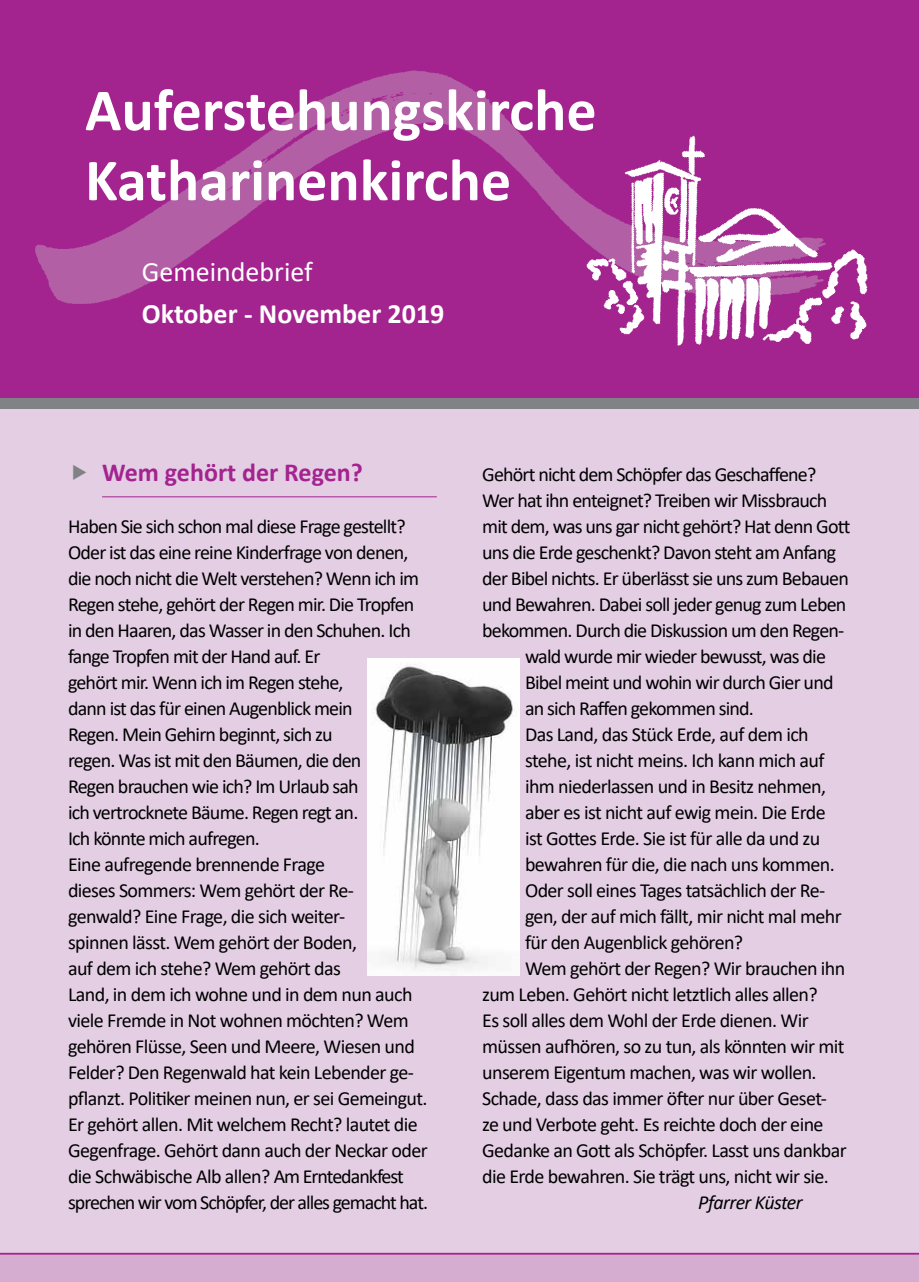
<style>
.page{position:relative;width:919px;height:1282px;background:#fff}
.page>*{position:absolute;margin:0;border:0;box-sizing:border-box;transform-origin:0 0}
.t1{font:700 60px/70px "Calibri";color:#fff}
.t2{font:700 28px "Calibri";color:#fff}
.t3{font:28px "Calibri";color:#fff}
.t4{font:700 26px "Calibri";letter-spacing:-.01em;color:#a3238f}
.t5{font:20px/26px "Calibri";letter-spacing:-.04em;color:#000}
.t6{font:italic 20px "Calibri";letter-spacing:-.03em;color:#000}
</style>
<div class="page">
<div style="left:0;top:406px;width:918px;height:845px;background:#e4cee4"></div>
<div style="left:0;top:1253px;width:918px;height:28px;background:#d5add1"></div>
<div style="left:0;top:397px;width:918px;height:11px;background:#808285"></div>
<hr style="left:0;top:1252px;width:918px;height:2px;background:#a3238f">
<div style="left:0;top:0;width:918px;height:397px;background:#a3238f"></div>
<img style="left:35px;top:70px;width:547px;height:234px">
<img style="left:582px;top:135px;width:286px;height:211px">
<hr style="left:102px;top:496px;width:335px;height:1px;background:#a3238f">
<img style="left:367px;top:658px;width:152px;height:316px">
<h1 class="t1" style="left:85px;top:74px;width:513px">Auferstehungskirche<br>Katharinenkirche</h1>
<h2 class="t3" style="left:142px;top:252px;width:172px">Gemeindebrief</h2>
<h2 class="t2" style="left:142px;top:294px;width:304px">Oktober - November 2019</h2>
<h3 class="t4" style="left:102px;top:453px;width:262px">Wem gehört der Regen?</h3>
<p class="t5" style="left:68px;top:512px;width:361px">Haben Sie sich schon mal diese Frage gestellt?<br>Oder ist das eine reine Kinderfrage von denen, die noch nicht die Welt verstehen? Wenn ich im Regen stehe, gehört der Regen mir. Die Tropfen in den Haaren, das Wasser in den Schuhen. Ich fange Tropfen mit der Hand auf. Er<br>gehört mir. Wenn ich im Regen stehe,<br>dann ist das für einen Augenblick mein<br>Regen. Mein Gehirn beginnt, sich zu<br>regen. Was ist mit den Bäumen, die den<br>Regen brauchen wie ich? Im Urlaub sah<br>ich vertrocknete Bäume. Regen regt an.<br>Ich könnte mich aufregen.<br>Eine aufregende brennende Frage<br>dieses Sommers: Wem gehört der Re&shy;genwald? Eine Frage, die sich weiter-<br>spinnen lässt. Wem gehört der Boden,<br>auf dem ich stehe? Wem gehört das<br>Land, in dem ich wohne und in dem nun auch viele Fremde in Not wohnen möchten? Wem gehören Flüsse, Seen und Meere, Wiesen und Felder? Den Regenwald hat kein Lebender ge&shy;pflanzt. Politiker meinen nun, er sei Gemeingut.<br>Er gehört allen. Mit welchem Recht? lautet die Gegenfrage. Gehört dann auch der Neckar oder die Schwäbische Alb allen? Am Erntedankfest sprechen wir vom Schöpfer, der alles gemacht hat.</p>
<p class="t5" style="left:482px;top:460px;width:335px">Gehört nicht dem Schöpfer das Geschaffene?</p>
<p class="t5" style="left:482px;top:486px;width:347px">Wer hat ihn enteignet? Treiben wir Missbrauch</p>
<p class="t5" style="left:482px;top:512px;width:370px">mit dem, was uns gar nicht gehört? Hat denn Gott</p>
<p class="t5" style="left:482px;top:538px;width:355px">uns die Erde geschenkt? Davon steht am Anfang</p>
<p class="t5" style="left:482px;top:564px;width:368px">der Bibel nichts. Er überlässt sie uns zum Bebauen</p>
<p class="t5" style="left:482px;top:590px;width:366px">und Bewahren. Dabei soll jeder genug zum Leben</p>
<p class="t5" style="left:482px;top:616px;width:364px">bekommen. Durch die Diskussion um den Regen-</p>
<p class="t5" style="left:525px;top:642px;width:302px">wald wurde mir wieder bewusst, was die</p>
<p class="t5" style="left:525px;top:668px;width:310px">Bibel meint und wohin wir durch Gier und</p>
<p class="t5" style="left:525px;top:694px;width:230px">an sich Raffen gekommen sind.</p>
<p class="t5" style="left:525px;top:720px;width:285px">Das Land, das Stück Erde, auf dem ich</p>
<p class="t5" style="left:525px;top:746px;width:301px">stehe, ist nicht meins. Ich kann mich auf</p>
<p class="t5" style="left:525px;top:772px;width:302px">ihm niederlassen und in Besitz nehmen,</p>
<p class="t5" style="left:525px;top:798px;width:302px">aber es ist nicht auf ewig mein. Die Erde</p>
<p class="t5" style="left:525px;top:824px;width:297px">ist Gottes Erde. Sie ist für alle da und zu</p>
<p class="t5" style="left:525px;top:850px;width:311px">bewahren für die, die nach uns kommen.</p>
<p class="t5" style="left:525px;top:876px;width:301px">Oder soll eines Tages tatsächlich der Re-</p>
<p class="t5" style="left:525px;top:902px;width:318px">gen, der auf mich fällt, mir nicht mal mehr</p>
<p class="t5" style="left:525px;top:928px;width:220px">für den Augenblick gehören?</p>
<p class="t5" style="left:525px;top:954px;width:322px">Wem gehört der Regen? Wir brauchen ihn</p>
<p class="t5" style="left:482px;top:980px;width:337px">zum Leben. Gehört nicht letztlich alles allen?</p>
<p class="t5" style="left:482px;top:1006px;width:328px">Es soll alles dem Wohl der Erde dienen. Wir</p>
<p class="t5" style="left:482px;top:1032px;width:364px">müssen aufhören, so zu tun, als könnten wir mit</p>
<p class="t5" style="left:482px;top:1058px;width:336px">unserem Eigentum machen, was wir wollen.</p>
<p class="t5" style="left:482px;top:1084px;width:346px">Schade, dass das immer öfter nur über Geset-</p>
<p class="t5" style="left:482px;top:1110px;width:343px">ze und Verbote geht. Es reichte doch der eine</p>
<p class="t5" style="left:482px;top:1136px;width:366px">Gedanke an Gott als Schöpfer. Lasst uns dankbar</p>
<p class="t5" style="left:482px;top:1162px;width:348px">die Erde bewahren. Sie trägt uns, nicht wir sie.</p>
<p class="t6" style="left:698px;top:1188px;width:106px">Pfarrer Küster</p>
</div>
